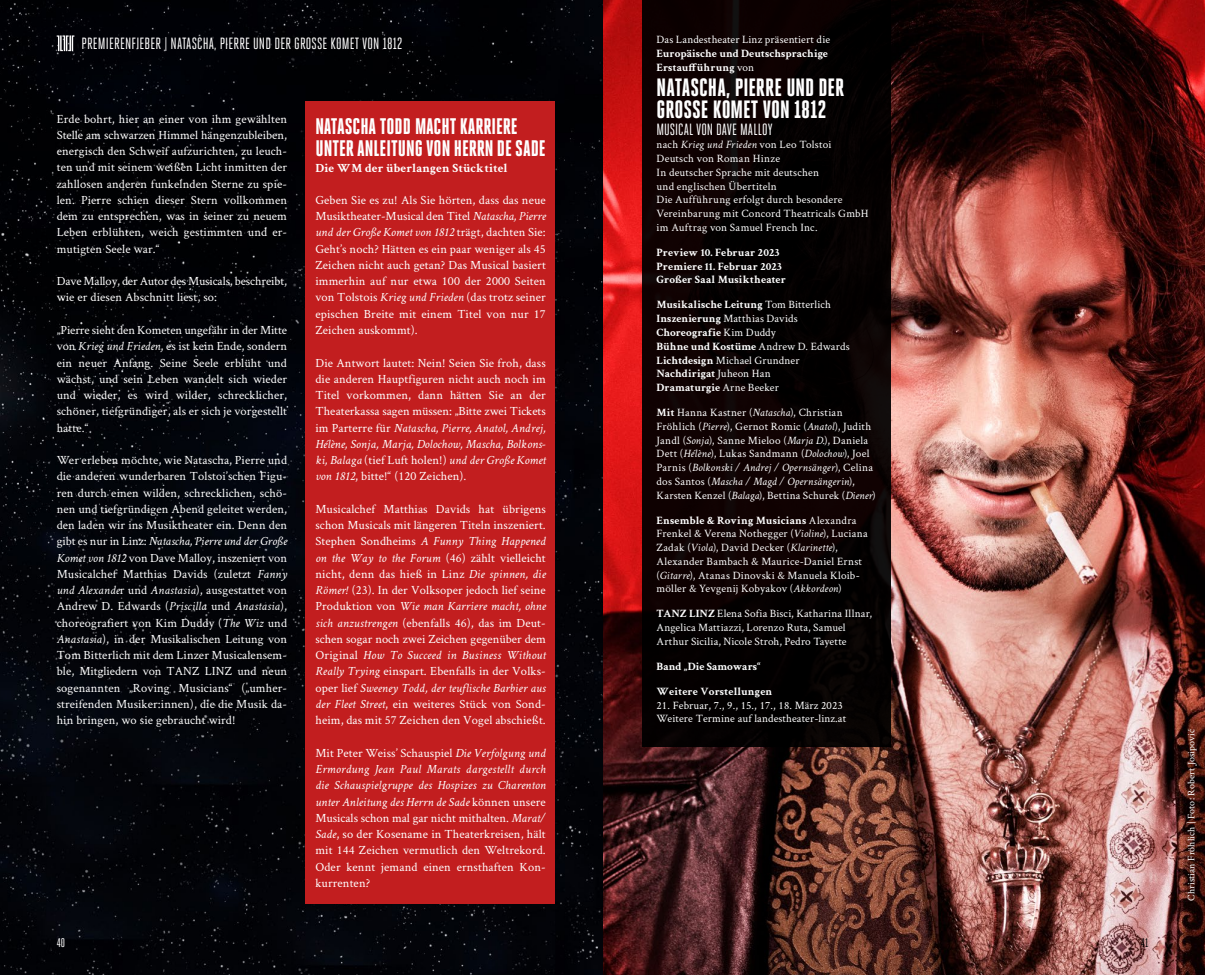
<style>
.page{position:relative;width:1205px;height:975px;background:#fff}
.page>*{position:absolute;margin:0;border:0;box-sizing:border-box;transform-origin:0 0}
.FOYER5_KASTEN_Stückt{font:800 25px/22.5px "Heroic Condensed";color:#fff}
.FOYER5_FLIESSTEXT{font:800 22.5px "Heroic Condensed";color:#fff}
.FOYER5_KASTEN_Stückt-2{font:16.25px "Heroic Condensed";letter-spacing:.01em;color:#fff}
.FOYER5_FLIESSTEXT-2{font:12.5px/16.2px "Crimson Text";letter-spacing:.01em;color:#fff;text-align:justify}
.FOYER5_FLIESSTEXT-3{font:700 12.5px "Crimson Text";letter-spacing:.01em;color:#fff}
.t1{font:12.5px "Heroic Condensed";color:#fff}
.t2{font:12.5px "Heroic Condensed";color:#000}
.Fliesstext{font:11.25px/13.8px "Crimson Text";letter-spacing:.015em;color:#fff}
.FOYER5_KASTEN_Stückt-3{font:11.25px/13.8px "Crimson Text";letter-spacing:.02em;color:#fff}
.Fliesstext-2{font:700 11.25px "Crimson Text";letter-spacing:.01em;color:#fff}
.FOYER5_KASTEN_Stückt-4{font:700 11.25px "Crimson Text";letter-spacing:.005em;color:#fff}
.FOYER5_FLIESSTEXT-4{font:10px "Crimson Text";letter-spacing:.01em;color:#fff}
.s1{font-style:italic}
.s2{font-weight:400}
.s3{font-weight:700}
</style>
<div class="page">
<img style="left:602px;top:0;width:603px;height:974px">
<div style="left:0;top:0;width:602px;height:974px;background:#05060b"></div>
<div style="left:642px;top:0;width:248px;height:746px;background:#090101"></div>
<div style="left:305px;top:101px;width:250px;height:802px;background:#c21e1f"></div>
<svg style="left:57px;top:35px;width:17px;height:16px"></svg>
<p class="FOYER5_KASTEN_Stückt-2" style="left:81px;top:35px;width:322px">PREMIERENFIEBER | NATASCHA, PIERRE UND DER GROSSE KOMET VON 1812</p>
<p class="FOYER5_FLIESSTEXT-2" style="left:57px;top:110px;width:232px">Erde bohrt, hier an einer von ihm gewählten Stelle am schwarzen Himmel hängenzubleiben, energisch den Schweif aufzurichten, zu leuch&shy;ten und mit seinem weißen Licht inmitten der zahllosen anderen funkelnden Sterne zu spie&shy;len. Pierre schien dieser Stern vollkommen dem zu entsprechen, was in seiner zu neuem Leben erblühten, weich gestimmten und er&shy;mutigten Seele war.“</p>
<p class="FOYER5_FLIESSTEXT-2" style="left:57px;top:272px;width:232px">Dave Malloy, der Autor des Musicals, beschreibt, wie er diesen Abschnitt liest, so:</p>
<p class="FOYER5_FLIESSTEXT-2" style="left:57px;top:321px;width:232px">„Pierre sieht den Kometen ungefähr in der Mitte von <span class="s1">Krieg und Frieden</span>, es ist kein Ende, sondern ein neuer Anfang. Seine Seele erblüht und wächst, und sein Leben wandelt sich wieder und wieder, es wird wilder, schrecklicher, schöner, tiefgründiger, als er sich je vorgestellt hatte.“</p>
<p class="FOYER5_FLIESSTEXT-2" style="left:57px;top:451px;width:232px">Wer erleben möchte, wie Natascha, Pierre und die anderen wunderbaren Tolstoi’schen Figu&shy;ren durch einen wilden, schrecklichen, schö&shy;nen und tiefgründigen Abend geleitet werden, den laden wir ins Musiktheater ein. Denn den gibt es nur in Linz: <span class="s1">Natascha, Pierre und der Große Komet von 1812</span> von Dave Malloy, inszeniert von Musicalchef Matthias Davids (zuletzt <span class="s1">Fanny und Alexande</span>r und <span class="s1">Anastasia</span>), ausgestattet von Andrew D. Edwards (<span class="s1">Priscilla</span> und <span class="s1">Anastasia</span>), choreografiert von Kim Duddy (<span class="s1">The Wiz</span> und <span class="s1">Anastasia</span>), in der Musikalischen Leitung von Tom Bitterlich mit dem Linzer Musicalensem&shy;ble, Mitgliedern von TANZ LINZ und neun sogenannten „Roving Musicians“ („umher&shy;streifenden Musiker:innen), die die Musik da&shy;hin bringen, wo sie gebraucht wird!</p>
<p class="FOYER5_FLIESSTEXT" style="left:315px;top:113px;width:204px">NATASCHA TODD MACHT KARRIERE</p>
<p class="FOYER5_FLIESSTEXT" style="left:315px;top:136px;width:232px">UNTER ANLEITUNG VON HERRN DE SADE</p>
<p class="FOYER5_FLIESSTEXT-3" style="left:315px;top:159px;width:194px">Die WM der überlangen Stücktitel</p>
<p class="FOYER5_FLIESSTEXT-2" style="left:315px;top:191px;width:232px">Geben Sie es zu! Als Sie hörten, dass das neue Musiktheater-Musical den Titel <span class="s1">Natascha, Pierre und der Große Komet von 1812</span> trägt, dachten Sie:<br>Geht’s noch? Hätten es ein paar weniger als 45<br>Zeichen nicht auch getan? Das Musical basiert immerhin auf nur etwa 100 der 2000 Seiten von Tolstois <span class="s1">Krieg und Frieden</span> (das trotz seiner epischen Breite mit einem Titel von nur 17<br>Zeichen auskommt).</p>
<p class="FOYER5_FLIESSTEXT-2" style="left:315px;top:354px;width:232px">Die Antwort lautet: Nein! Seien Sie froh, dass die anderen Hauptfiguren nicht auch noch im Titel vorkommen, dann hätten Sie an der Theaterkassa sagen müssen: „Bitte zwei Tickets im Parterre für <span class="s1">Natascha, Pierre, Anatol, Andrej, Hélène, Sonja, Marja, Dolochow, Mascha, Bolkons&shy;ki, Balaga</span> (tief Luft holen!) <span class="s1">und der Große Komet von 1812</span>, bitte!“ (120 Zeichen).</p>
<p class="FOYER5_FLIESSTEXT-2" style="left:315px;top:500px;width:232px">Musicalchef Matthias Davids hat übrigens schon Musicals mit längeren Titeln inszeniert.<br>Stephen Sondheims <span class="s1">A Funny Thing Happened on the Way to the Forum</span> (46) zählt vielleicht nicht, denn das hieß in Linz <span class="s1">Die spinnen, die Römer!</span> (23). In der Volksoper jedoch lief seine Produktion von <span class="s1">Wie man Karriere macht, ohne sich anzustrengen</span> (ebenfalls 46), das im Deut&shy;schen sogar noch zwei Zeichen gegenüber dem Original <span class="s1">How To Succeed in Business Without Really Trying</span> einspart. Ebenfalls in der Volks&shy;oper lief <span class="s1">Sweeney Todd, der teuflische Barbier aus der Fleet Street</span>, ein weiteres Stück von Sond&shy;heim, das mit 57 Zeichen den Vogel abschießt.</p>
<p class="FOYER5_FLIESSTEXT-2" style="left:315px;top:744px;width:232px">Mit Peter Weiss’ Schauspiel <span class="s1">Die Verfolgung und Ermordung Jean Paul Marats dargestellt durch die Schauspielgruppe des Hospizes zu Charenton unter Anleitung des Herrn de Sade</span> können unsere Musicals schon mal gar nicht mithalten. <span class="s1">Marat/ Sade</span>, so der Kosename in Theaterkreisen, hält mit 144 Zeichen vermutlich den Weltrekord.<br>Oder kennt jemand einen ernsthaften Kon&shy;kurrenten?</p>
<p class="FOYER5_KASTEN_Stückt-3" style="left:656px;top:32px;width:175px">Das Landestheater Linz präsentiert die</p>
<p class="FOYER5_KASTEN_Stückt-4" style="left:656px;top:45px;width:173px">Europäische und Deutschsprachige</p>
<p class="FOYER5_KASTEN_Stückt-4" style="left:656px;top:59px;width:99px">Erstaufführung <span class="s2">von</span></p>
<p class="FOYER5_KASTEN_Stückt" style="left:656px;top:76px;width:189px">NATASCHA, PIERRE UND DER<br>GROSSE KOMET VON 1812</p>
<p class="FOYER5_KASTEN_Stückt-2" style="left:656px;top:120px;width:118px">MUSICAL VON DAVE MALLOY</p>
<p class="FOYER5_KASTEN_Stückt-3" style="left:656px;top:137px;width:176px">nach <span class="s1">Krieg und Frieden</span> von Leo Tolstoi</p>
<p class="FOYER5_KASTEN_Stückt-3" style="left:656px;top:151px;width:164px">Deutsch von Roman Hinze<br>In deutscher Sprache mit deutschen und englischen Übertiteln</p>
<p class="FOYER5_KASTEN_Stückt-3" style="left:656px;top:192px;width:214px">Die Aufführung erfolgt durch besondere<br>Vereinbarung mit Concord Theatricals GmbH im Auftrag von Samuel French Inc.</p>
<p class="Fliesstext-2" style="left:656px;top:244px;width:124px">Preview 10. Februar 2023</p>
<p class="Fliesstext-2" style="left:656px;top:258px;width:127px">Premiere 11. Februar 2023</p>
<p class="Fliesstext-2" style="left:656px;top:271px;width:131px">Großer Saal Musiktheater</p>
<p class="Fliesstext-2" style="left:656px;top:296px;width:176px">Musikalische Leitung <span class="s2">Tom Bitterlich</span></p>
<p class="Fliesstext" style="left:656px;top:311px;width:143px"><span class="s3">Inszenierung</span> Matthias Davids</p>
<p class="Fliesstext-2" style="left:656px;top:324px;width:121px">Choreografie <span class="s2">Kim Duddy</span></p>
<p class="Fliesstext-2" style="left:656px;top:338px;width:195px">Bühne und Kostüme <span class="s2">Andrew D. Edwards</span></p>
<p class="Fliesstext" style="left:656px;top:352px;width:144px"><span class="s3">Lichtdesign</span> Michael Grundner</p>
<p class="Fliesstext-2" style="left:656px;top:365px;width:116px">Nachdirigat <span class="s2">Juheon Han</span></p>
<p class="Fliesstext-2" style="left:656px;top:379px;width:124px">Dramaturgie <span class="s2">Arne Beeker</span></p>
<p class="Fliesstext" style="left:656px;top:405px;width:221px"><span class="s3">Mit</span> Hanna Kastner (<span class="s1">Natascha</span>), Christian Fröhlich (<span class="s1">Pierre</span>), Gernot Romic (<span class="s1">Anatol</span>), Judith Jandl (<span class="s1">Sonja</span>), Sanne Mieloo (<span class="s1">Marja D.</span>), Daniela Dett (<span class="s1">Hélène</span>), Lukas Sandmann (<span class="s1">Dolochow</span>), Joel Parnis (<span class="s1">Bolkonski / Andrej / Opernsänger</span>), Celina dos Santos (<span class="s1">Mascha / Magd / Opernsängerin</span>), Karsten Kenzel (<span class="s1">Balaga</span>), Bettina Schurek (<span class="s1">Diener</span>)</p>
<p class="Fliesstext" style="left:656px;top:512px;width:213px"><span class="s3">Ensemble &amp; Roving Musicians</span> Alexandra Frenkel &amp; Verena Nothegger (<span class="s1">Violine</span>), Luciana Zadak (<span class="s1">Viola</span>), David Decker (<span class="s1">Klarinette</span>), Alexander Bambach &amp; Maurice-Daniel Ernst (<span class="s1">Gitarre</span>), Atanas Dinovski &amp; Manuela Kloib&shy;möller &amp; Yevgenij Kobyakov (<span class="s1">Akkordeon</span>)</p>
<p class="Fliesstext" style="left:656px;top:606px;width:217px"><span class="s3">TANZ LINZ</span> Elena Sofia Bisci, Katharina Illnar,<br>Angelica Mattiazzi, Lorenzo Ruta, Samuel<br>Arthur Sicilia, Nicole Stroh, Pedro Tayette</p>
<p class="Fliesstext-2" style="left:656px;top:658px;width:106px">Band „Die Samowars“</p>
<p class="Fliesstext-2" style="left:656px;top:683px;width:117px">Weitere Vorstellungen</p>
<p class="Fliesstext" style="left:656px;top:697px;width:188px">21. Februar, 7., 9., 15., 17., 18. März 2023</p>
<p class="Fliesstext" style="left:656px;top:711px;width:191px">Weitere Termine auf landestheater-linz.at</p>
<p class="t1" style="left:57px;top:935px;width:10px">40</p>
<p class="t2" style="left:1141px;top:935px;width:9px">41</p>
<p class="FOYER5_FLIESSTEXT-4" style="left:1184px;top:900px;width:173px;rotate:-90deg">Christian Fröhlich | Foto: Robert Josipović</p>
</div>
